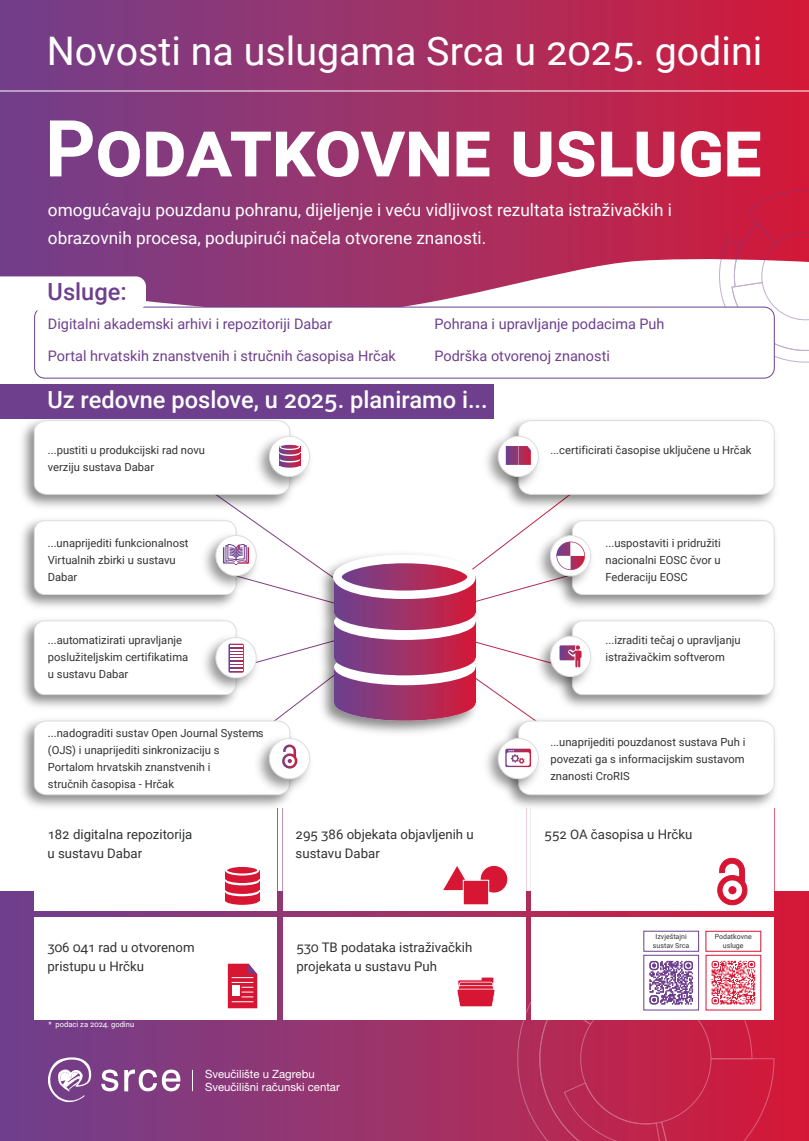
<style>
.page{position:relative;width:809px;height:1141px;background:#fff}
.page>*{position:absolute;margin:0;border:0;box-sizing:border-box;transform-origin:0 0}
.t1{font:700 78.6px "Roboto";color:#fff}
.t2{font:39.4px "Roboto";color:#fff}
.t3{font:500 23.6px "Roboto";color:#fff}
.t4{font:500 23.6px "Roboto";color:#6d3f8d}
.t5{font:17.2px/28px "Roboto";color:#fff}
.t6{font:14.48px "Roboto";color:#6d3f8d}
.t7{font:13.2px/19.2px "Roboto";color:#313232}
.t8{font:11.36px/13.6px "Helvetica Neue LT Pro";color:#fff}
.t9{font:11.2px/16.8px "Roboto";color:#313232}
.t10{font:7.6px "Roboto";color:#fff}
.t11{font:7px/9.5px "Roboto";color:#313232;text-align:center}
</style>
<div class="page">
<div style="left:0;top:891px;width:808px;height:250px;background:linear-gradient(to right,#6c4391,#d41b39)"></div>
<svg style="left:517px;top:930px;width:19px;height:211px;background:#b02e5a"></svg>
<div style="left:34px;top:808px;width:243px;height:103px;background:#fff"></div>
<div style="left:283px;top:808px;width:243px;height:103px;background:#fff"></div>
<div style="left:531px;top:808px;width:243px;height:103px;background:#fff"></div>
<div style="left:34px;top:916px;width:243px;height:104px;background:#fff;border:1px solid #fff"></div>
<div style="left:283px;top:916px;width:243px;height:104px;background:#fff;border:1px solid #fff"></div>
<div style="left:531px;top:916px;width:243px;height:104px;background:#fff;border:1px solid #fff"></div>
<svg style="left:264px;top:542px;width:266px;height:119px"></svg>
<img style="left:509px;top:428px;width:266px;height:86px">
<img style="left:22px;top:514px;width:222px;height:93px">
<div style="left:34px;top:521px;width:202px;height:73px;background:#fff;border-radius:10px"></div>
<div style="left:34px;top:520px;width:202px;height:75px;border:1px solid #dcddde;border-radius:10px"></div>
<img style="left:22px;top:620px;width:215px;height:87px">
<div style="left:34px;top:621px;width:202px;height:73px;background:#fff;border-radius:10px"></div>
<div style="left:34px;top:620px;width:202px;height:75px;border:1px solid #dcddde;border-radius:10px"></div>
<img style="left:22px;top:713px;width:276px;height:101px">
<img style="left:15px;top:418px;width:283px;height:96px">
<img style="left:552px;top:512px;width:223px;height:95px">
<div style="left:572px;top:521px;width:202px;height:73px;background:#fff;border-radius:10px"></div>
<div style="left:572px;top:520px;width:202px;height:75px;border:1px solid #dcddde;border-radius:10px"></div>
<div style="left:572px;top:620px;width:202px;height:75px;border:1px solid #dcddde;border-radius:10px"></div>
<img style="left:499px;top:713px;width:276px;height:101px">
<svg style="left:0;top:0;width:808px;height:314px;background:#a2396d"></svg>
<svg style="left:719px;top:190px;width:89px;height:172px"></svg>
<svg style="left:101px;top:1069px;width:17px;height:22px"></svg>
<svg style="left:124px;top:1069px;width:56px;height:22px"></svg>
<svg style="left:47px;top:1056px;width:45px;height:47px"></svg>
<svg style="left:192px;top:1070px;width:1px;height:21px"></svg>
<div style="left:0;top:384px;width:493px;height:34px;background:#6d3f8d"></div>
<hr style="left:0;top:91px;width:808px;height:1px;background:#fff">
<div style="left:705px;top:931px;width:55px;height:20px;background:#fff;border:1px solid #d71634"></div>
<div style="left:643px;top:931px;width:55px;height:20px;border:1px solid #6d3f8d"></div>
<div style="left:35px;top:307px;width:739px;height:71px;background:#fff;border-radius:10px"></div>
<div style="left:34px;top:307px;width:740px;height:71px;border:1px solid #6d3f8d;border-radius:10px"></div>
<img style="left:196px;top:527px;width:68px;height:68px">
<div style="left:216px;top:535px;width:40px;height:41px;background:#fff;border-radius:50%"></div>
<div style="left:215px;top:535px;width:41px;height:41px;border:1px solid #dcddde;border-radius:50%"></div>
<img style="left:249px;top:740px;width:62px;height:58px">
<div style="left:269px;top:738px;width:41px;height:41px;background:#fff;border-radius:50%"></div>
<div style="left:269px;top:738px;width:41px;height:41px;border:1px solid #dcddde;border-radius:50%"></div>
<img style="left:196px;top:630px;width:68px;height:67px">
<div style="left:216px;top:637px;width:40px;height:41px;background:#fff;border-radius:50%"></div>
<div style="left:215px;top:637px;width:41px;height:41px;border:1px solid #dcddde;border-radius:50%"></div>
<img style="left:530px;top:528px;width:68px;height:68px">
<div style="left:550px;top:535px;width:40px;height:41px;background:#fff;border-radius:50%"></div>
<div style="left:550px;top:535px;width:41px;height:41px;border:1px solid #dcddde;border-radius:50%"></div>
<img style="left:486px;top:730px;width:60px;height:68px">
<div style="left:498px;top:738px;width:40px;height:41px;background:#fff;border-radius:50%"></div>
<div style="left:498px;top:738px;width:40px;height:41px;border:1px solid #dcddde;border-radius:50%"></div>
<svg style="left:0;top:276px;width:146px;height:34px"></svg>
<img style="left:530px;top:628px;width:68px;height:68px">
<div style="left:550px;top:636px;width:40px;height:40px;background:#fff;border-radius:50%"></div>
<div style="left:550px;top:636px;width:41px;height:41px;border:1px solid #dcddde;border-radius:50%"></div>
<div style="left:480px;top:865px;width:28px;height:28px;background:#d71634;border:1px solid #fff;border-radius:50%"></div>
<svg style="left:443px;top:866px;width:22px;height:25px"></svg>
<div style="left:463px;top:880px;width:26px;height:25px;background:#d71634;border:1px solid #fff"></div>
<svg style="left:717px;top:858px;width:31px;height:48px"></svg>
<div style="left:728px;top:886px;width:8px;height:8px;background:#d71634;border-radius:50%"></div>
<svg style="left:34px;top:720px;width:265px;height:75px"></svg>
<svg style="left:225px;top:893px;width:34px;height:6px"></svg>
<div style="left:225px;top:896px;width:34px;height:9px;background:#d71634;border-radius:50%"></div>
<svg style="left:225px;top:888px;width:34px;height:8px"></svg>
<svg style="left:225px;top:882px;width:34px;height:6px"></svg>
<div style="left:225px;top:885px;width:34px;height:9px;background:#d71634;border-radius:50%"></div>
<svg style="left:225px;top:877px;width:34px;height:8px"></svg>
<div style="left:225px;top:870px;width:34px;height:8px;background:#d71634"></div>
<div style="left:225px;top:874px;width:34px;height:9px;background:#d71634;border-radius:50%"></div>
<svg style="left:225px;top:867px;width:34px;height:8px"></svg>
<svg style="left:536px;top:944px;width:238px;height:197px"></svg>
<img style="left:249px;top:439px;width:62px;height:57px">
<svg style="left:269px;top:436px;width:41px;height:40px"></svg>
<div style="left:269px;top:436px;width:41px;height:41px;border:1px solid #dcddde;border-radius:50%"></div>
<img style="left:486px;top:437px;width:60px;height:59px">
<div style="left:498px;top:436px;width:40px;height:40px;background:#fff;border-radius:50%"></div>
<div style="left:498px;top:436px;width:40px;height:41px;border:1px solid #dcddde;border-radius:50%"></div>
<svg style="left:559px;top:645px;width:22px;height:22px"></svg>
<svg style="left:34px;top:420px;width:266px;height:75px"></svg>
<img style="left:314px;top:547px;width:169px;height:186px">
<svg style="left:334px;top:675px;width:141px;height:10px"></svg>
<svg style="left:334px;top:685px;width:141px;height:35px;background:#a13c6d"></svg>
<div style="left:334px;top:650px;width:141px;height:35px;background:#fff;border-radius:50%"></div>
<svg style="left:334px;top:630px;width:141px;height:10px"></svg>
<svg style="left:334px;top:640px;width:141px;height:35px;background:#a74274"></svg>
<div style="left:334px;top:604px;width:141px;height:36px;background:#fff;border-radius:50%"></div>
<svg style="left:333px;top:555px;width:142px;height:75px"></svg>
<svg style="left:505px;top:420px;width:269px;height:75px"></svg>
<svg style="left:505px;top:720px;width:269px;height:75px"></svg>
<svg style="left:228px;top:643px;width:15px;height:29px"></svg>
<svg style="left:223px;top:544px;width:26px;height:21px"></svg>
<svg style="left:457px;top:977px;width:38px;height:30px"></svg>
<svg style="left:556px;top:541px;width:29px;height:29px"></svg>
<svg style="left:228px;top:963px;width:29px;height:45px"></svg>
<h2 class="t2" style="left:47px;top:23px;width:717px">Novosti na uslugama Srca u 2025. godini</h2>
<h1 class="t1" style="left:45px;top:93px;width:717px">PODATKOVNE USLUGE</h1>
<h3 class="t5" style="left:48px;top:195px;width:625px">omogućavaju pouzdanu pohranu, dijeljenje i veću vidljivost rezultata istraživačkih i obrazovnih procesa, podupirući načela otvorene znanosti.</h3>
<h3 class="t4" style="left:48px;top:275px;width:81px">Usluge:</h3>
<p class="t6" style="left:48px;top:314px;width:286px">Digitalni akademski arhivi i repozitoriji Dabar</p>
<p class="t6" style="left:48px;top:346px;width:349px">Portal hrvatskih znanstvenih i stručnih časopisa Hrčak</p>
<p class="t6" style="left:434px;top:314px;width:231px">Pohrana i upravljanje podacima Puh</p>
<p class="t6" style="left:434px;top:346px;width:177px">Podrška otvorenoj znanosti</p>
<h3 class="t3" style="left:47px;top:383px;width:442px">Uz redovne poslove, u 2025. planiramo i...</h3>
<p class="t9" style="left:48px;top:441px;width:158px">...pustiti u produkcijski rad novu verziju sustava Dabar</p>
<p class="t9" style="left:550px;top:441px;width:203px">...certificirati časopise uključene u Hrčak</p>
<p class="t9" style="left:48px;top:534px;width:142px">...unaprijediti funkcionalnost<br>Virtualnih zbirki u sustavu<br>Dabar</p>
<p class="t9" style="left:48px;top:631px;width:142px">...automatizirati upravljanje poslužiteljskim certifikatima u sustavu Dabar</p>
<p class="t9" style="left:48px;top:724px;width:217px">...nadograditi sustav Open Journal Systems (OJS) i unaprijediti sinkronizaciju s Portalom hrvatskih znanstvenih i<br>stručnih časopisa - Hrčak</p>
<p class="t9" style="left:605px;top:534px;width:117px;text-align:justify">...uspostaviti i pridružiti nacionalni EOSC čvor u Federaciju EOSC</p>
<p class="t9" style="left:605px;top:631px;width:137px">...izraditi tečaj o upravljanju istraživačkim softverom</p>
<p class="t9" style="left:550px;top:733px;width:196px;text-align:justify">...unaprijediti pouzdanost sustava Puh i povezati ga s informacijskim sustavom znanosti CroRIS</p>
<p class="t7" style="left:47px;top:824px;width:146px">182 digitalna repozitorija u sustavu Dabar</p>
<p class="t7" style="left:295px;top:824px;width:179px">295 386 objekata objavljenih u sustavu Dabar</p>
<p class="t7" style="left:544px;top:824px;width:149px">552 OA časopisa u Hrčku</p>
<p class="t7" style="left:47px;top:937px;width:149px">306 041 rad u otvorenom pristupu u Hrčku</p>
<p class="t7" style="left:296px;top:937px;width:177px">530 TB podataka istraživačkih projekata u sustavu Puh</p>
<p class="t10" style="left:48px;top:1019px;width:87px">* podaci za 2024. godinu</p>
<p class="t8" style="left:205px;top:1066px;width:136px">Sveučilište u Zagrebu<br>Sveučilišni računski centar</p>
<p class="t11" style="left:653px;top:931px;width:38px">Izvještajni sustav Srca</p>
<p class="t11" style="left:714px;top:931px;width:38px">Podatkovne usluge</p>
</div>
